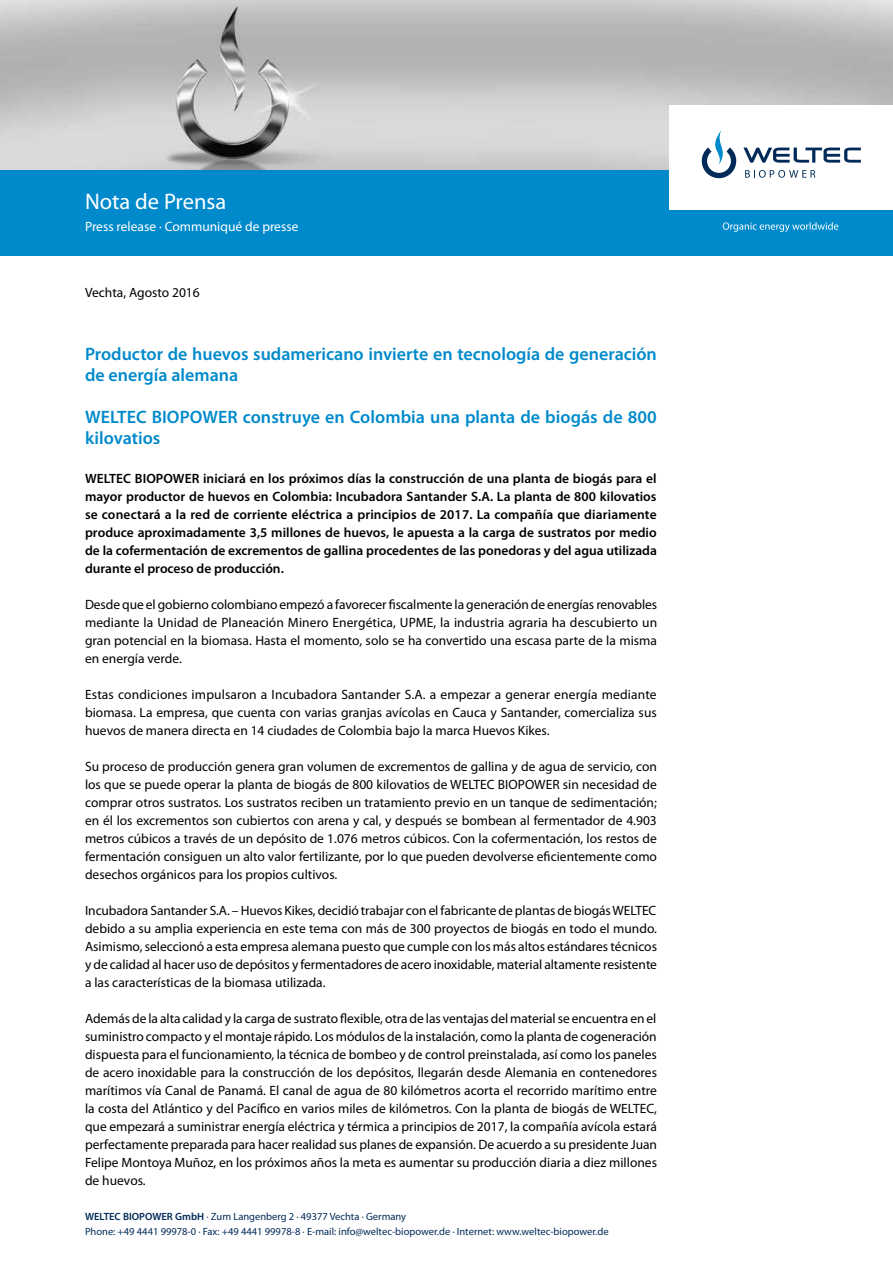
<style>
.page{position:relative;width:893px;height:1263px;background:#fff}
.page>*{position:absolute;margin:0;border:0;box-sizing:border-box;transform-origin:0 0}
.t1{font:22.5px "Myriad Pro";color:#fff}
.t2{font:600 18px/21px "Myriad Pro";color:#008acb}
.t3{font:13.5px/18px "Myriad Pro";color:#000;text-align:justify}
.t4{font:600 13.5px/18px "Myriad Pro";color:#000;text-align:justify}
.t5{font:13.5px "Myriad Pro";color:#fff}
.t6{font:10.5px/15px "Myriad Pro";color:#002a58}
.s1{font-weight:600}
</style>
<div class="page">
<img style="left:0;top:0;width:893px;height:170px">
<div style="left:0;top:170px;width:893px;height:85px;background:#008acb"></div>
<div style="left:670px;top:106px;width:223px;height:104px;background:#fff"></div>
<svg style="left:723px;top:222px;width:115px;height:10px"></svg>
<svg style="left:702px;top:130px;width:34px;height:48px"></svg>
<svg style="left:743px;top:147px;width:118px;height:16px"></svg>
<svg style="left:745px;top:170px;width:70px;height:8px"></svg>
<h1 class="t1" style="left:85px;top:188px;width:143px">Nota de Prensa</h1>
<p class="t5" style="left:85px;top:218px;width:215px">Press release · Communiqué de presse</p>
<p class="t3" style="left:85px;top:283px;width:116px">Vechta, Agosto 2016</p>
<h2 class="t2" style="left:85px;top:343px;width:573px">Productor de huevos sudamericano invierte en tecnología de generación de energía alemana</h2>
<h2 class="t2" style="left:85px;top:406px;width:573px">WELTEC BIOPOWER construye en Colombia una planta de biogás de 800 kilovatios</h2>
<p class="t4" style="left:85px;top:469px;width:573px">WELTEC BIOPOWER iniciará en los próximos días la construcción de una planta de biogás para el mayor productor de huevos en Colombia: Incubadora Santander S.A. La planta de 800 kilovatios se conectará a la red de corriente eléctrica a principios de 2017. La compañía que diariamente produce aproximadamente 3,5 millones de huevos, le apuesta a la carga de sustratos por medio de la cofermentación de excrementos de gallina procedentes de las ponedoras y del agua utilizada durante el proceso de producción.</p>
<p class="t3" style="left:85px;top:595px;width:574px">Desde que el gobierno colombiano empezó a favorecer fiscalmente la generación de energías renovables mediante la Unidad de Planeación Minero Energética, UPME, la industria agraria ha descubierto un gran potencial en la biomasa. Hasta el momento, solo se ha convertido una escasa parte de la misma en energía verde.</p>
<p class="t3" style="left:85px;top:685px;width:573px">Estas condiciones impulsaron a Incubadora Santander S.A. a empezar a generar energía mediante biomasa. La empresa, que cuenta con varias granjas avícolas en Cauca y Santander, comercializa sus huevos de manera directa en 14 ciudades de Colombia bajo la marca Huevos Kikes.</p>
<p class="t3" style="left:85px;top:757px;width:573px">Su proceso de producción genera gran volumen de excrementos de gallina y de agua de servicio, con los que se puede operar la planta de biogás de 800 kilovatios de WELTEC BIOPOWER sin necesidad de comprar otros sustratos. Los sustratos reciben un tratamiento previo en un tanque de sedimentación; en él los excrementos son cubiertos con arena y cal, y después se bombean al fermentador de 4.903 metros cúbicos a través de un depósito de 1.076 metros cúbicos. Con la cofermentación, los restos de fermentación consiguen un alto valor fertilizante, por lo que pueden devolverse eficientemente como desechos orgánicos para los propios cultivos.</p>
<p class="t3" style="left:85px;top:901px;width:573px">Incubadora Santander S.A. – Huevos Kikes, decidió trabajar con el fabricante de plantas de biogás WELTEC debido a su amplia experiencia en este tema con más de 300 proyectos de biogás en todo el mundo.<br>Asimismo, seleccionó a esta empresa alemana puesto que cumple con los más altos estándares técnicos y de calidad al hacer uso de depósitos y fermentadores de acero inoxidable, material altamente resistente a las características de la biomasa utilizada.</p>
<p class="t3" style="left:85px;top:1009px;width:574px">Además de la alta calidad y la carga de sustrato flexible, otra de las ventajas del material se encuentra en el suministro compacto y el montaje rápido. Los módulos de la instalación, como la planta de cogeneración dispuesta para el funcionamiento, la técnica de bombeo y de control preinstalada, así como los paneles de acero inoxidable para la construcción de los depósitos, llegarán desde Alemania en contenedores marítimos vía Canal de Panamá. El canal de agua de 80 kilómetros acorta el recorrido marítimo entre la costa del Atlántico y del Pacífico en varios miles de kilómetros. Con la planta de biogás de WELTEC, que empezará a suministrar energía eléctrica y térmica a principios de 2017, la compañía avícola estará perfectamente preparada para hacer realidad sus planes de expansión. De acuerdo a su presidente Juan Felipe Montoya Muñoz, en los próximos años la meta es aumentar su producción diaria a diez millones de huevos.</p>
<p class="t6" style="left:85px;top:1209px;width:525px"><span class="s1">WELTEC BIOPOWER GmbH</span> · Zum Langenberg 2 · 49377 Vechta · Germany<br>Phone: +49 4441 99978-0 · Fax: +49 4441 99978-8 · E-mail: info@weltec-biopower.de · Internet: www.weltec-biopower.de</p>
</div>
